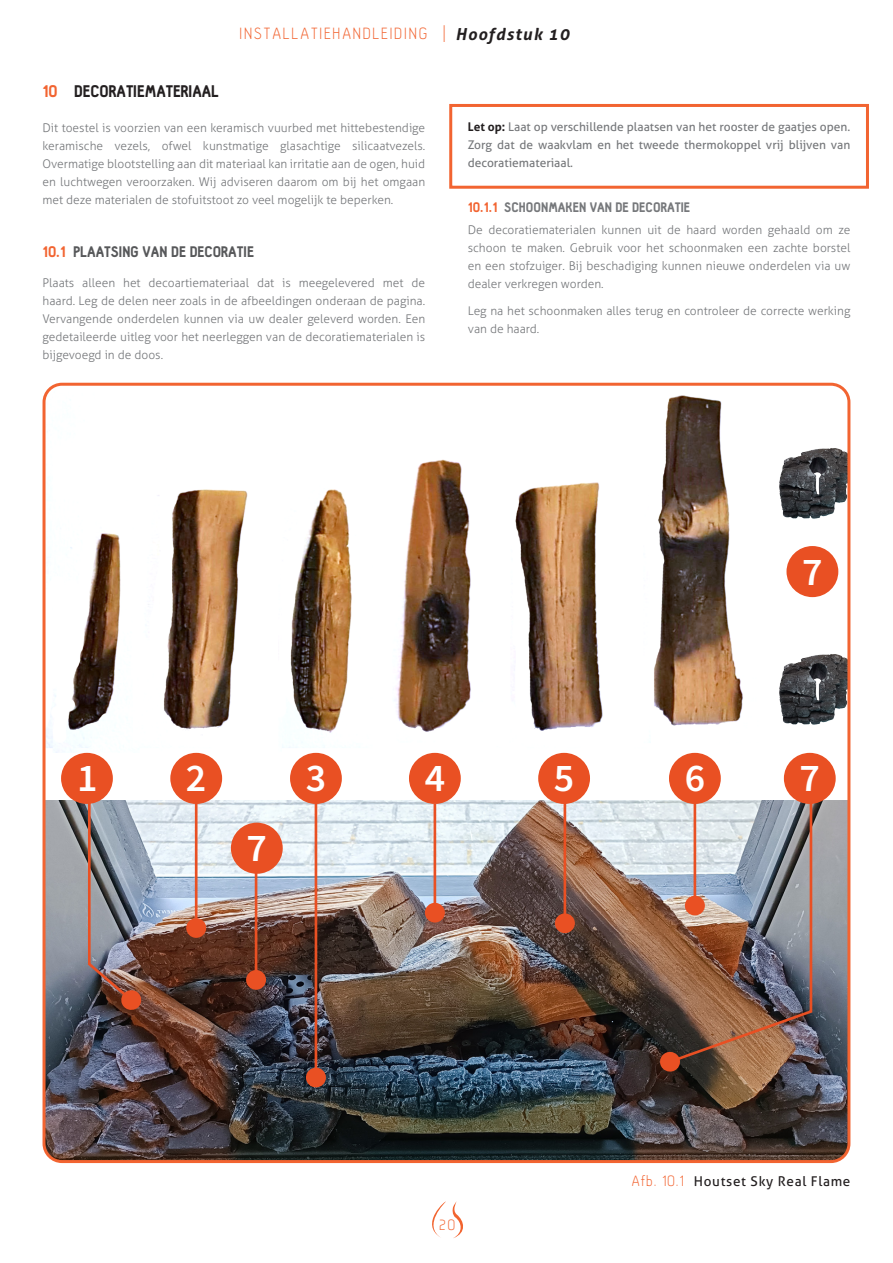
<style>
.page{position:relative;width:893px;height:1263px;background:#fff}
.page>*{position:absolute;margin:0;border:0;box-sizing:border-box;transform-origin:0 0}
.t1{font:600 39.3px "Source Sans Pro";letter-spacing:.085em;color:#fff}
.t2{font:300 18px "Hallosans";letter-spacing:.11em;color:#f26431}
.t3{font:900 16.5px "Hallosans";color:#231f20}
.t4{font:300 16.5px "Hallosans";color:#f26431}
.t5{font:900 15px "Hallosans";color:#57585a}
.t6{font:900 13.5px "Hallosans";color:#76787b}
.t7{font:13.5px "Aller";letter-spacing:.05em;color:#231f20}
.t8{font:300 12px/18px "Aller";color:#76787b;text-align:justify}
.Warning{font:12px/18px "Aller";color:#76787b;text-align:justify}
.s1{font-family:"Aller";font-weight:700;font-style:italic;font-size:16.5px;color:#231f20}
.s2{color:#f26431}
.s3{font-weight:700;color:#231f20}
.s4{font-family:"Hallosans";font-weight:300;font-size:16.5px;color:#f26431}
</style>
<div class="page">
<svg style="left:432px;top:1202px;width:13px;height:35px"></svg>
<svg style="left:453px;top:1201px;width:10px;height:37px"></svg>
<div style="left:449px;top:104px;width:420px;height:85px;border:3px solid #f26431"></div>
<img style="left:44px;top:800px;width:805px;height:359px">
<img style="left:87px;top:794px;width:55px;height:217px">
<hr style="left:315px;top:797px;width:2px;height:281px;background:#e95023">
<div style="left:306px;top:1068px;width:20px;height:19px;background:#e95023;border-radius:50%"></div>
<hr style="left:434px;top:804px;width:2px;height:109px;background:#e95023">
<div style="left:425px;top:903px;width:20px;height:19px;background:#e95023;border-radius:50%"></div>
<hr style="left:564px;top:797px;width:2px;height:127px;background:#e95023">
<div style="left:555px;top:913px;width:20px;height:20px;background:#e95023;border-radius:50%"></div>
<hr style="left:195px;top:795px;width:3px;height:133px;background:#e95023">
<div style="left:186px;top:918px;width:20px;height:20px;background:#e95023;border-radius:50%"></div>
<img style="left:44px;top:384px;width:751px;height:369px">
<div style="left:61px;top:753px;width:52px;height:51px;background:#e95023;border-radius:50%"></div>
<div style="left:170px;top:753px;width:52px;height:51px;background:#e95023;border-radius:50%"></div>
<div style="left:290px;top:753px;width:52px;height:51px;background:#e95023;border-radius:50%"></div>
<div style="left:409px;top:753px;width:52px;height:51px;background:#e95023;border-radius:50%"></div>
<div style="left:538px;top:753px;width:52px;height:51px;background:#e95023;border-radius:50%"></div>
<div style="left:669px;top:753px;width:52px;height:51px;background:#e95023;border-radius:50%"></div>
<img style="left:726px;top:628px;width:120px;height:105px">
<div style="left:784px;top:753px;width:52px;height:51px;background:#e95023;border-radius:50%"></div>
<img style="left:726px;top:422px;width:120px;height:105px">
<div style="left:786px;top:546px;width:52px;height:51px;background:#e95023;border-radius:50%"></div>
<div style="left:231px;top:823px;width:52px;height:51px;background:#e95023;border-radius:50%"></div>
<hr style="left:255px;top:866px;width:2px;height:114px;background:#e95023">
<div style="left:246px;top:970px;width:20px;height:20px;background:#e95023;border-radius:50%"></div>
<img style="left:659px;top:798px;width:155px;height:275px">
<h2 class="t2" style="left:240px;top:24px;width:331px">INSTALLATIEHANDLEIDING | <span class="s1">Hoofdstuk 10</span></h2>
<p class="t3" style="left:43px;top:82px;width:178px"><span class="s2">10</span> DECORATIEMATERIAAL</p>
<p class="t8" style="left:43px;top:118px;width:384px">Dit toestel is voorzien van een keramisch vuurbed met hittebestendige keramische vezels, ofwel kunstmatige glasachtige silicaatvezels.<br>Overmatige blootstelling aan dit materiaal kan irritatie aan de ogen, huid en luchtwegen veroorzaken. Wij adviseren daarom om bij het omgaan met deze materialen de stofuitstoot zo veel mogelijk te beperken.</p>
<p class="t5" style="left:43px;top:243px;width:213px"><span class="s2">10.1</span> PLAATSING VAN DE DECORATIE</p>
<p class="t8" style="left:43px;top:274px;width:384px">Plaats alleen het decoartiemateriaal dat is meegelevered met de haard. Leg de delen neer zoals in de afbeeldingen onderaan de pagina.<br>Vervangende onderdelen kunnen via uw dealer geleverd worden. Een gedetaileerde uitleg voor het neerleggen van de decoratiematerialen is bijgevoegd in de doos.</p>
<p class="Warning" style="left:468px;top:118px;width:384px"><span class="s3">Let op:</span> Laat op verschillende plaatsen van het rooster de gaatjes open.<br>Zorg dat de waakvlam en het tweede thermokoppel vrij blijven van decoratiemateriaal.</p>
<p class="t6" style="left:468px;top:200px;width:224px"><span class="s2">10.1.1</span> SCHOONMAKEN VAN DE DECORATIE</p>
<p class="t8" style="left:468px;top:221px;width:384px">De decoratiematerialen kunnen uit de haard worden gehaald om ze schoon te maken. Gebruik voor het schoonmaken een zachte borstel en een stofzuiger. Bij beschadiging kunnen nieuwe onderdelen via uw dealer verkregen worden.</p>
<p class="t8" style="left:468px;top:301px;width:384px">Leg na het schoonmaken alles terug en controleer de correcte werking van de haard.</p>
<h1 class="t1" style="left:802px;top:546px;width:22px">7</h1>
<h1 class="t1" style="left:77px;top:749px;width:31px">11</h1>
<h1 class="t1" style="left:186px;top:749px;width:45px">22</h1>
<h1 class="t1" style="left:306px;top:749px;width:47px">33</h1>
<h1 class="t1" style="left:425px;top:749px;width:53px">4 4</h1>
<h1 class="t1" style="left:554px;top:749px;width:62px">5 5</h1>
<h1 class="t1" style="left:685px;top:752px;width:137px">66 7</h1>
<h1 class="t1" style="left:247px;top:822px;width:22px">7</h1>
<h3 class="t4" style="left:440px;top:1216px;width:17px">20</h3>
<p class="t7" style="left:632px;top:1173px;width:220px"><span class="s4">Afb. 10.1^</span>Houtset Sky Real Flame</p>
</div>
